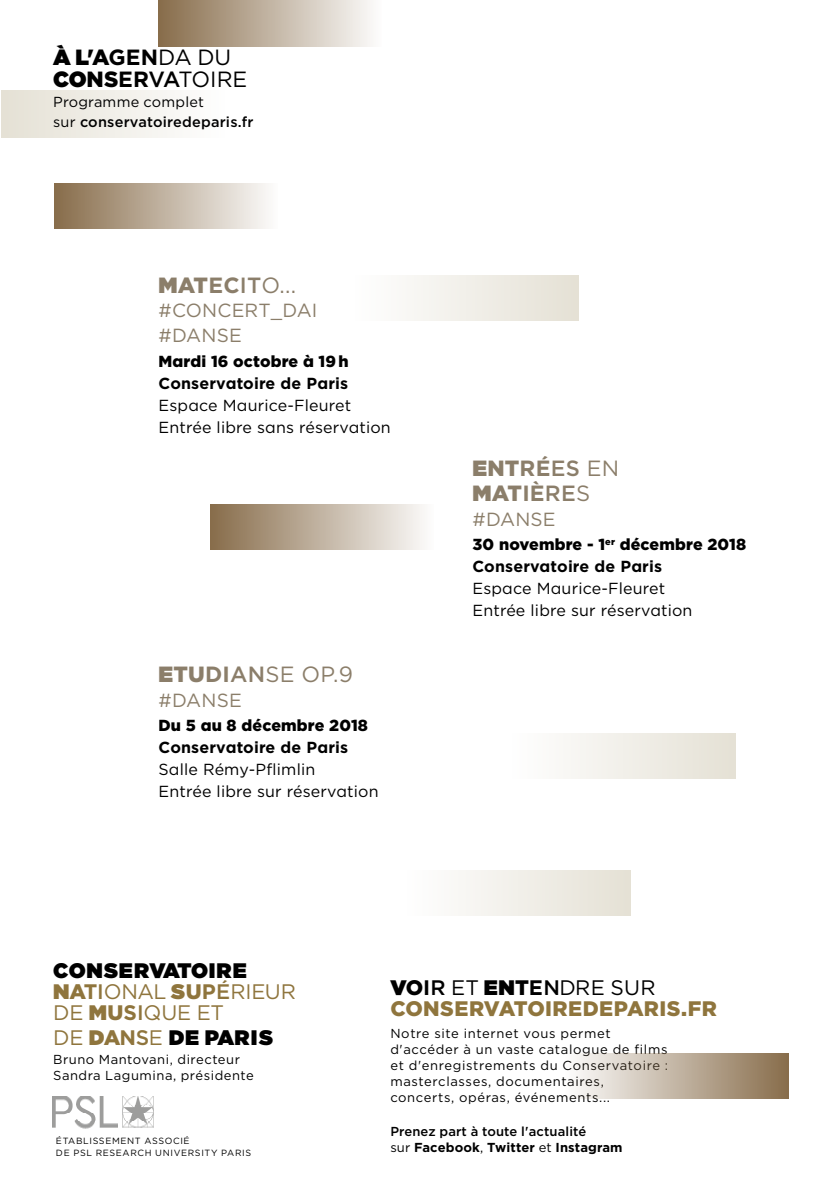
<style>
.page{position:relative;width:840px;height:1191px;background:#fff}
.page>*{position:absolute;margin:0;border:0;box-sizing:border-box;transform-origin:0 0}
.t1{font:22px/22px "Gotham";color:#000}
.t2{font:22px "Gotham";color:#8b7e6a}
.t3{font:900 22px/25px "Gotham";color:#8b7e6a}
.t4{font:21px/21px "Gotham";letter-spacing:-.01em;color:#8f753d}
.t5{font:900 21px/21px "Gotham";letter-spacing:.015em;color:#8f753d}
.t6{font:900 21px "Gotham";letter-spacing:.035em;color:#000}
.t7{font:19px/24.8px "Gotham";letter-spacing:.01em;color:#8b7e6a}
.t8{font:16px/22px "Gotham";letter-spacing:.01em;color:#000}
.t9{font:900 16px/22px "Gotham";letter-spacing:.01em;color:#000}
.t10{font:700 16px "Gotham";letter-spacing:.01em;color:#000}
.t11{font:500 14.4px/20px "Gotham";letter-spacing:.015em;color:#000}
.t12{font:13px/16px "Gotham";letter-spacing:.05em;color:#000}
.t13{font:500 13px/16px "Gotham";letter-spacing:.01em;color:#000}
.t14{font:9px/12px "Gotham";letter-spacing:.07em;color:#000}
.s1{font-weight:900}
.s2{font-weight:700}
.s3{font-weight:500}
.s4{font-weight:400}
.s5{font-style:inherit}
.s6{font-weight:900;color:#000}
.s7{font-weight:400;color:#8f753d}
.s8{color:#8f753d}
.s9{font-weight:700;color:#8f753d}
.s10{font-weight:500;color:#8f753d}
.s11{color:#000}
.s12{font-weight:700;color:#000}
.s13{font-weight:500;color:#000}
.s14{font-weight:400;color:#000}
</style>
<div class="page">
<div style="left:1px;top:90px;width:224px;height:48px;background:linear-gradient(to right,#e4e1d4,#fefefe)"></div>
<img style="left:52px;top:1096px;width:102px;height:33px">
<div style="left:158px;top:0;width:223px;height:47px;background:linear-gradient(to right,#876c4a,#fdfcfc)"></div>
<div style="left:511px;top:733px;width:224px;height:45px;background:linear-gradient(to right,#fefefe,#e5e1d5)"></div>
<div style="left:407px;top:870px;width:223px;height:46px;background:linear-gradient(to right,#fefefe,#e5e1d5)"></div>
<div style="left:354px;top:275px;width:224px;height:46px;background:linear-gradient(to right,#fefefe,#e5e1d5)"></div>
<div style="left:564px;top:1053px;width:224px;height:46px;background:linear-gradient(to right,#fefefe,#896e4c)"></div>
<div style="left:54px;top:183px;width:224px;height:46px;background:linear-gradient(to right,#876c4a,#fdfcfc)"></div>
<div style="left:210px;top:504px;width:224px;height:45px;background:linear-gradient(to right,#876c4a,#fdfcfc)"></div>
<h1 class="t1" style="left:53px;top:46px;width:196px"><span class="s1">À L</span><span class="s1">'A</span><span class="s2">GEN</span>DA DU<br><span class="s1">CO</span><span class="s1">NS</span><span class="s2">ER</span><span class="s3">VA</span>TOIRE</h1>
<p class="t11" style="left:53px;top:92px;width:202px"><span class="s4">Programme complet<br>sur</span> conservatoiredeparis.fr</p>
<h1 class="t2" style="left:158px;top:271px;width:139px"><span class="s1">M</span><span class="s1">AT</span><span class="s2">EC</span><span class="s3">IT</span>O...</h1>
<h3 class="t7" style="left:158px;top:298px;width:160px">#CONCERT_DAI #DANSE</h3>
<p class="t9" style="left:158px;top:350px;width:192px">Mardi 16 octobre à 19 h</p>
<p class="t10" style="left:158px;top:373px;width:191px">Conservatoire de Paris</p>
<p class="t8" style="left:158px;top:394px;width:234px">Espace Maurice-Fleuret<br>Entrée libre sans réservation</p>
<h1 class="t2" style="left:158px;top:660px;width:196px"><span class="s1">E</span><span class="s1">TU</span><span class="s2">DI</span><span class="s3">AN</span>SE OP.9</h1>
<h3 class="t7" style="left:158px;top:687px;width:85px">#DANSE</h3>
<p class="t9" style="left:158px;top:714px;width:211px">Du 5 au 8 décembre 2018</p>
<p class="t10" style="left:158px;top:737px;width:191px">Conservatoire de Paris</p>
<p class="t8" style="left:158px;top:758px;width:221px">Salle Rémy-Pflimlin<br>Entrée libre sur réservation</p>
<h1 class="t3" style="left:472px;top:455px;width:148px"><span class="s5">E</span>NT<span class="s2">RÉ</span><span class="s3">ES</span> <span class="s4">EN<br></span><span class="s5">M</span>AT<span class="s2">IÈ</span><span class="s3">RE</span><span class="s4">S</span></h1>
<h3 class="t7" style="left:472px;top:506px;width:85px">#DANSE</h3>
<p class="t9" style="left:472px;top:533px;width:275px">30 novembre - 1<sup>er</sup> décembre 2018<br><span class="s2">Conservatoire de Paris</span></p>
<p class="t8" style="left:472px;top:577px;width:221px">Espace Maurice-Fleuret<br>Entrée libre sur réservation</p>
<h2 class="t4" style="left:53px;top:959px;width:244px"><span class="s6">CONSERVATOIRE<br></span><span class="s1">N</span><span class="s1">A</span><span class="s2">T</span><span class="s3">I</span>ONAL <span class="s1">S</span><span class="s1">U</span><span class="s2">P</span><span class="s3">É</span>RIEUR<br>DE <span class="s1">M</span><span class="s1">U</span><span class="s2">S</span><span class="s3">I</span>QUE ET</h2>
<h2 class="t6" style="left:53px;top:1022px;width:221px"><span class="s7">DE</span> <span class="s8">D</span><span class="s8">A</span><span class="s9">N</span><span class="s10">S</span><span class="s7">E</span> DE PARIS</h2>
<p class="t12" style="left:53px;top:1051px;width:202px">Bruno Mantovani, directeur<br>Sandra Lagumina, présidente</p>
<p class="t14" style="left:56px;top:1134px;width:196px">ÉTABLISSEMENT ASSOCIÉ<br>DE PSL RESEARCH UNIVERSITY PARIS</p>
<h2 class="t5" style="left:390px;top:977px;width:328px"><span class="s11">V</span><span class="s11">O</span><span class="s12">I</span><span class="s13">R</span> <span class="s14">ET</span> <span class="s11">EN</span><span class="s11">T</span><span class="s12">E</span><span class="s13">N</span><span class="s14">DRE SUR<br></span>CONSERVATOIREDEPARIS.FR</h2>
<p class="t12" style="left:390px;top:1025px;width:279px">Notre site internet vous permet d'accéder à un vaste catalogue de films et d'enregistrements du Conservatoire : masterclasses, documentaires, concerts, opéras, événements...</p>
<p class="t13" style="left:390px;top:1123px;width:233px">Prenez part à toute l'actualité<br><span class="s4">sur</span> <span class="s2">Facebook</span><span class="s4">,</span> <span class="s2">Twitter</span> <span class="s4">et</span> <span class="s2">Instagram</span></p>
</div>
